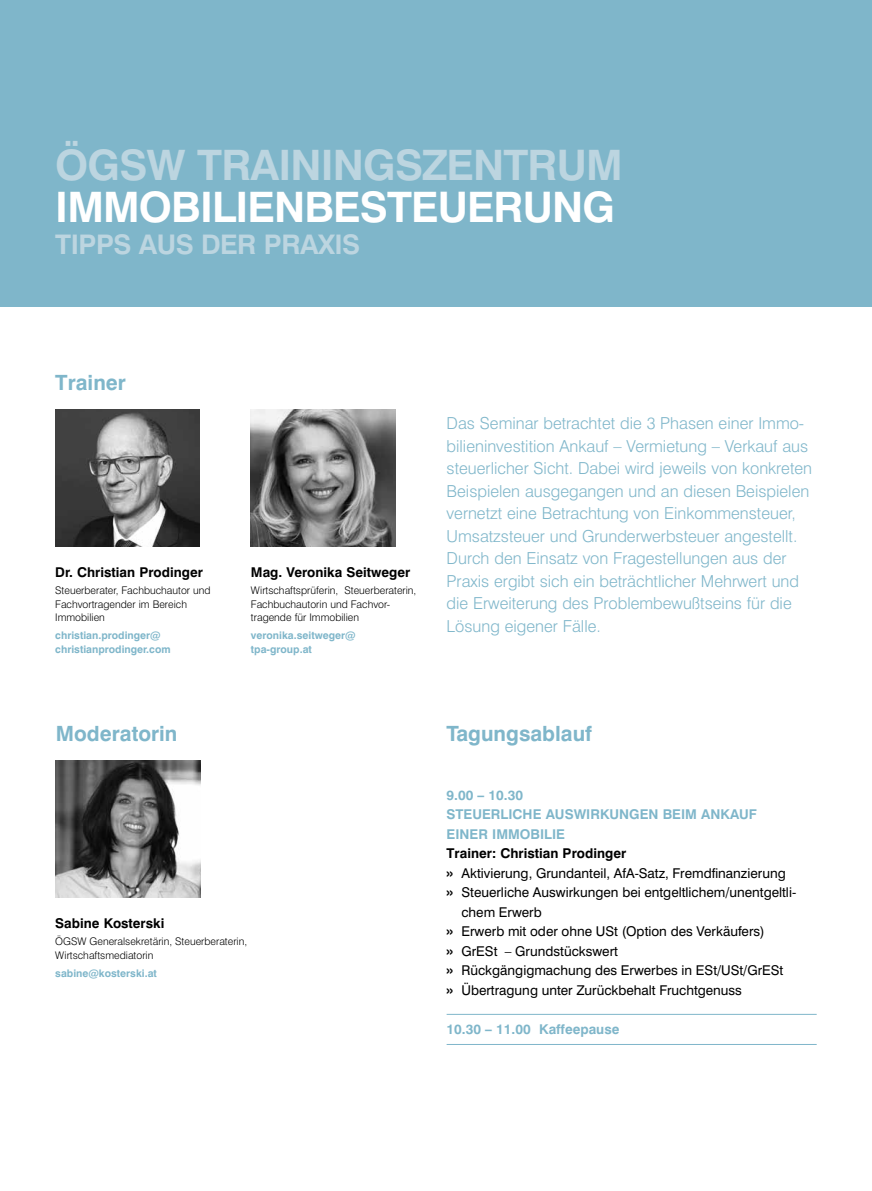
<style>
.page{position:relative;width:872px;height:1191px;background:#fff}
.page>*{position:absolute;margin:0;border:0;box-sizing:border-box;transform-origin:0 0}
.t1{font:700 42px "Swiss 721 BT";letter-spacing:-.02em;color:#fff}
.t2{font:700 42px "Swiss 721 BT";letter-spacing:-.02em;color:#bcd5e0}
.t3{font:700 27px "Swiss 721 BT";letter-spacing:-.02em;color:#bcd5e0}
.t4{font:700 21px "Swiss 721 BT";color:#7fb6ca}
.t5{font:300 16.5px/22.5px "Swiss 721 BT";color:#7fb6ca}
.t6{font:13.5px "Swiss 721 BT";color:#000}
.t7{font:700 13.5px "Swiss 721 BT";color:#000}
.t8{font:700 13.5px/19.5px "Swiss 721 BT";color:#7fb6ca}
.t9{font:300 10.5px/13.5px "Swiss 721 BT";color:#000}
.t10{font:700 10.5px/13.5px "Swiss 721 BT";color:#7fb6ca}
.s1{font-weight:700;font-size:15px}
</style>
<div class="page">
<div style="left:0;top:0;width:872px;height:306px;background:#7fb6ca"></div>
<hr style="left:446px;top:1014px;width:370px;height:1px;background:#7fb6ca">
<hr style="left:446px;top:1044px;width:370px;height:1px;background:#7fb6ca">
<img style="left:55px;top:410px;width:145px;height:136px">
<img style="left:251px;top:409px;width:144px;height:137px">
<img style="left:56px;top:760px;width:144px;height:137px">
<h1 class="t2" style="left:55px;top:139px;width:569px">ÖGSW TRAININGSZENTRUM</h1>
<h1 class="t1" style="left:55px;top:181px;width:561px">IMMOBILIENBESTEUERUNG</h1>
<h2 class="t3" style="left:55px;top:227px;width:306px">TIPPS AUS DER PRAXIS</h2>
<p class="t4" style="left:55px;top:370px;width:72px">Trainer</p>
<p class="t7" style="left:55px;top:563px;width:149px">Dr. Christian Prodinger</p>
<p class="t9" style="left:55px;top:584px;width:157px">Steuerberater, Fachbuchautor und<br>Fachvortragender im Bereich<br>Immobilien</p>
<p class="t10" style="left:55px;top:628px;width:117px">christian.prodinger@ christianprodinger.com</p>
<p class="t4" style="left:56px;top:721px;width:123px">Moderatorin</p>
<p class="t7" style="left:251px;top:563px;width:161px">Mag. Veronika Seitweger</p>
<p class="t9" style="left:251px;top:584px;width:167px">Wirtschaftsprüferin, Steuerberaterin,<br>Fachbuchautorin und Fachvor&shy;tragende für Immobilien</p>
<p class="t10" style="left:251px;top:628px;width:106px">veronika.seitweger@ tpa-group.at</p>
<p class="t7" style="left:55px;top:914px;width:111px">Sabine Kosterski</p>
<p class="t9" style="left:55px;top:935px;width:193px">ÖGSW Generalsekretärin, Steuerberaterin,<br>Wirtschaftsmediatorin</p>
<p class="t10" style="left:55px;top:966px;width:103px">sabine@kosterski.at</p>
<p class="t5" style="left:446px;top:412px;width:367px">Das Seminar betrachtet die 3 Phasen einer Immo&shy;bilieninvestition Ankauf – Vermietung – Verkauf aus steuerlicher Sicht. Dabei wird jeweils von konkreten Beispielen ausgegangen und an diesen Beispielen vernetzt eine Betrachtung von Einkommensteuer, Umsatzsteuer und Grunderwerbsteuer angestellt.<br>Durch den Einsatz von Fragestellungen aus der Praxis ergibt sich ein beträchtlicher Mehrwert und die Erweiterung des Problembewußtseins für die Lösung eigener Fälle.</p>
<p class="t4" style="left:446px;top:721px;width:147px">Tagungsablauf</p>
<p class="t8" style="left:446px;top:785px;width:312px">9.00 – 10.30<br>STEUERLICHE AUSWIRKUNGEN BEIM ANKAUF<br>EINER IMMOBILIE</p>
<p class="t7" style="left:446px;top:845px;width:181px">Trainer: Christian Prodinger</p>
<p class="t6" style="left:446px;top:864px;width:340px"><span class="s1">»</span> Aktivierung, Grundanteil, AfA-Satz, Fremdfinanzierung</p>
<p class="t6" style="left:446px;top:884px;width:351px"><span class="s1">»</span> Steuerliche Auswirkungen bei entgeltlichem/unentgeltli-</p>
<p class="t6" style="left:461px;top:903px;width:82px">chem Erwerb</p>
<p class="t6" style="left:446px;top:923px;width:319px"><span class="s1">»</span> Erwerb mit oder ohne USt (Option des Verkäufers)</p>
<p class="t6" style="left:446px;top:942px;width:173px"><span class="s1">»</span> GrESt – Grundstückswert</p>
<p class="t6" style="left:446px;top:962px;width:338px"><span class="s1">»</span> Rückgängigmachung des Erwerbes in ESt/USt/GrESt</p>
<p class="t6" style="left:446px;top:981px;width:297px"><span class="s1">»</span> Übertragung unter Zurückbehalt Fruchtgenuss</p>
<p class="t8" style="left:446px;top:1019px;width:174px">10.30 – 11.00 Kaffeepause</p>
</div>
